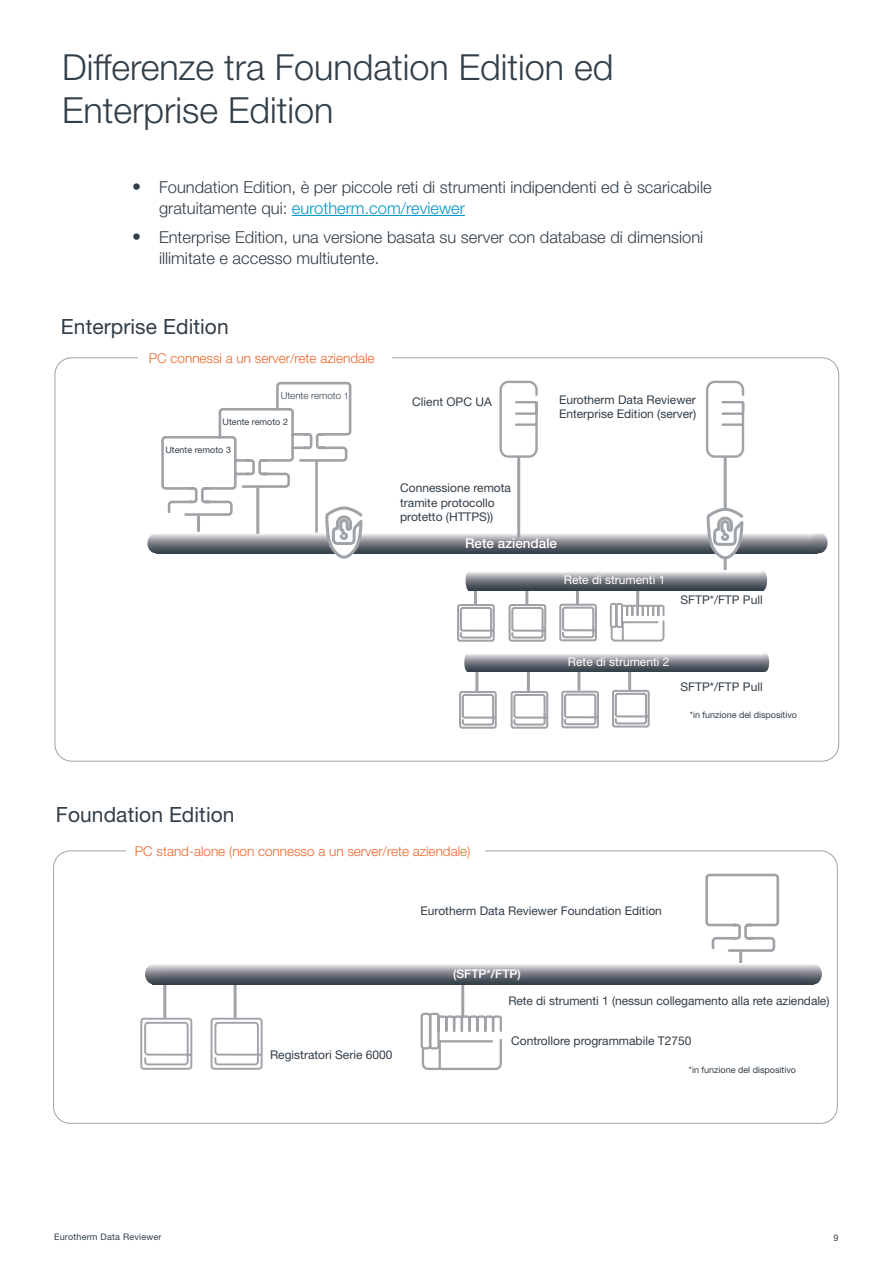
<style>
.page{position:relative;width:893px;height:1263px;background:#fff}
.page>*{position:absolute;margin:0;border:0;box-sizing:border-box;transform-origin:0 0}
.t1{font:300 36px/43.5px "Helvetica Neue LT Std";color:#323e48}
.t2{font:21px "Helvetica Neue LT Std";letter-spacing:.005em;color:#323e48}
.t3{font:300 16.5px/21px "Helvetica Neue LT Std";color:#323e48}
.t4{font:300 13.5px "Helvetica Neue LT Std";color:#ec672a}
.t5{font:500 13.5px "Helvetica Neue LT Std";color:#fff}
.t6{font:12px/14.4px "Helvetica Neue LT Std";color:#323e48}
.t7{font:12px "Helvetica Neue LT Std";color:#fff}
.t8{font:500 12px "Helvetica Neue LT Std";color:#fff}
.t9{font:300 9.75px "Helvetica Neue LT Std";color:#323e48}
.t10{font:9px "Helvetica Neue LT Std";color:#323e48}
.t11{font:9px "Helvetica Neue LT Std";letter-spacing:.025em;color:#323e48}
.s1{font-size:18px}
.s2{color:#0098ca}
.s3{font-size:9px}
</style>
<div class="page">
<svg style="left:363px;top:533px;width:455px;height:21px;background:#83878e"></svg>
<svg style="left:811px;top:533px;width:17px;height:20px"></svg>
<hr style="left:163px;top:978px;width:3px;height:40px;background:#a1a2a7">
<hr style="left:234px;top:978px;width:3px;height:40px;background:#a1a2a7">
<hr style="left:461px;top:975px;width:3px;height:42px;background:#a1a2a7">
<svg style="left:140px;top:1017px;width:53px;height:53px"></svg>
<hr style="left:739px;top:952px;width:3px;height:22px;background:#a1a2a7">
<svg style="left:705px;top:873px;width:75px;height:80px"></svg>
<svg style="left:420px;top:1011px;width:82px;height:59px"></svg>
<svg style="left:210px;top:1017px;width:53px;height:53px"></svg>
<svg style="left:161px;top:963px;width:644px;height:21px;background:#898c93"></svg>
<svg style="left:805px;top:964px;width:17px;height:20px"></svg>
<svg style="left:145px;top:964px;width:16px;height:20px"></svg>
<hr style="left:292px;top:215px;width:173px;height:1px;background:#0098ca">
<hr style="left:517px;top:456px;width:3px;height:82px;background:#a1a2a7">
<hr style="left:724px;top:457px;width:3px;height:127px;background:#a1a2a7">
<svg style="left:457px;top:604px;width:38px;height:38px"></svg>
<hr style="left:474px;top:578px;width:3px;height:26px;background:#a1a2a7">
<svg style="left:508px;top:603px;width:39px;height:39px"></svg>
<hr style="left:525px;top:579px;width:3px;height:25px;background:#a1a2a7">
<svg style="left:559px;top:603px;width:38px;height:39px"></svg>
<hr style="left:576px;top:579px;width:3px;height:25px;background:#a1a2a7">
<hr style="left:636px;top:579px;width:3px;height:26px;background:#a1a2a7">
<svg style="left:459px;top:690px;width:38px;height:39px"></svg>
<hr style="left:475px;top:667px;width:3px;height:24px;background:#a1a2a7">
<svg style="left:510px;top:691px;width:39px;height:38px"></svg>
<hr style="left:527px;top:669px;width:3px;height:22px;background:#a1a2a7">
<svg style="left:561px;top:690px;width:38px;height:39px"></svg>
<hr style="left:577px;top:669px;width:3px;height:22px;background:#a1a2a7">
<svg style="left:612px;top:689px;width:38px;height:39px"></svg>
<hr style="left:628px;top:668px;width:3px;height:22px;background:#a1a2a7">
<svg style="left:609px;top:602px;width:56px;height:40px"></svg>
<svg style="left:147px;top:381px;width:216px;height:178px"></svg>
<svg style="left:707px;top:508px;width:36px;height:51px"></svg>
<svg style="left:470px;top:654px;width:292px;height:18px;background:#7d8189"></svg>
<svg style="left:762px;top:653px;width:7px;height:19px"></svg>
<svg style="left:464px;top:654px;width:6px;height:18px"></svg>
<svg style="left:706px;top:380px;width:39px;height:79px"></svg>
<svg style="left:499px;top:380px;width:39px;height:79px"></svg>
<svg style="left:472px;top:571px;width:288px;height:19px;background:#858990"></svg>
<svg style="left:760px;top:571px;width:7px;height:19px"></svg>
<svg style="left:466px;top:572px;width:6px;height:18px"></svg>
<h1 class="t1" style="left:62px;top:44px;width:553px">Differenze tra Foundation Edition ed<br>Enterprise Edition</h1>
<h3 class="t3" style="left:159px;top:176px;width:554px;text-indent:-27px"><span class="s1">•</span> Foundation Edition, è per piccole reti di strumenti indipendenti ed è scaricabile gratuitamente qui: <span class="s2">eurotherm.com/reviewer</span></h3>
<h3 class="t3" style="left:159px;top:227px;width:546px;text-indent:-27px"><span class="s1">•</span> Enterprise Edition, una versione basata su server con database di dimensioni illimitate e accesso multiutente.</h3>
<h2 class="t2" style="left:61px;top:314px;width:169px">Enterprise Edition</h2>
<p class="t4" style="left:149px;top:350px;width:227px">PC connessi a un server/rete aziendale</p>
<p class="t9" style="left:281px;top:389px;width:70px">Utente remoto <span class="s3">1</span></p>
<p class="t10" style="left:223px;top:416px;width:67px">Utente remoto 2</p>
<p class="t10" style="left:165px;top:444px;width:67px">Utente remoto 3</p>
<p class="t6" style="left:412px;top:395px;width:81px">Client OPC UA</p>
<p class="t6" style="left:400px;top:481px;width:112px">Connessione remota tramite protocollo protetto (HTTPS))</p>
<p class="t6" style="left:559px;top:392px;width:139px">Eurotherm Data Reviewer<br>Enterprise Edition (server)</p>
<p class="t5" style="left:465px;top:535px;width:94px">Rete aziendale</p>
<p class="t7" style="left:564px;top:572px;width:103px">Rete di strumenti 1</p>
<p class="t6" style="left:680px;top:592px;width:84px">SFTP*/FTP Pull</p>
<p class="t7" style="left:568px;top:654px;width:103px">Rete di strumenti 2</p>
<p class="t6" style="left:680px;top:680px;width:84px">SFTP*/FTP Pull</p>
<p class="t10" style="left:690px;top:710px;width:109px">*in funzione del dispositivo</p>
<h2 class="t2" style="left:56px;top:802px;width:180px">Foundation Edition</h2>
<p class="t4" style="left:135px;top:843px;width:337px">PC stand-alone (non connesso a un server/rete aziendale)</p>
<p class="t6" style="left:421px;top:903px;width:243px">Eurotherm Data Reviewer Foundation Edition</p>
<p class="t8" style="left:453px;top:966px;width:69px">(SFTP*/FTP)</p>
<p class="t6" style="left:508px;top:993px;width:323px">Rete di strumenti 1 (nessun collegamento alla rete aziendale)</p>
<p class="t6" style="left:270px;top:1048px;width:124px">Registratori Serie 6000</p>
<p class="t6" style="left:511px;top:1033px;width:182px">Controllore programmabile T2750</p>
<p class="t10" style="left:689px;top:1064px;width:109px">*in funzione del dispositivo</p>
<p class="t11" style="left:54px;top:1231px;width:109px">Eurotherm Data Reviewer</p>
<p class="t10" style="left:833px;top:1232px;width:7px">9</p>
</div>
